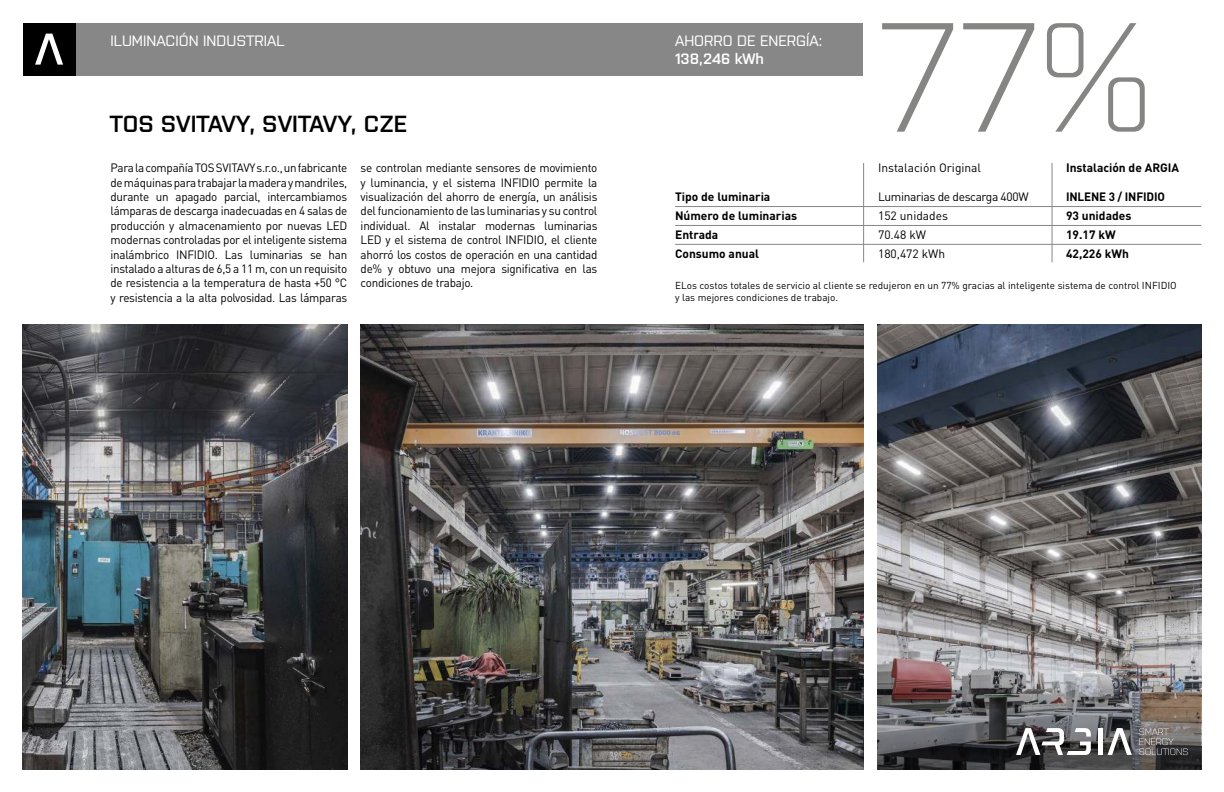
<style>
.page{position:relative;width:1224px;height:792px;background:#fff}
.page>*{position:absolute;margin:0;border:0;box-sizing:border-box;transform-origin:0 0}
.t1{font:300 155px "Purista";color:#858584}
.t2{font:600 23.3px "Purista";color:#000}
.t3{font:500 15px "Purista";color:#fff}
.t4{font:600 15px "Purista";color:#fff}
.t5{font:12px/14.4px "DIN Pro";letter-spacing:-.025em;color:#000;text-align:justify}
.t6{font:700 12px "DIN Pro";color:#000}
.t7{font:12px "DIN Pro";color:#000}
.t8{font:10px/12px "DIN Pro";color:#000}
</style>
<div class="page">
<div style="left:76px;top:23px;width:787px;height:53px;background:#878787"></div>
<div style="left:23px;top:23px;width:53px;height:53px;background:#000"></div>
<svg style="left:35px;top:34px;width:28px;height:31px"></svg>
<hr style="left:863px;top:163px;width:1px;height:99px;background:#878787">
<hr style="left:675px;top:206px;width:526px;height:1px;background:#878787">
<hr style="left:675px;top:225px;width:526px;height:1px;background:#878787">
<hr style="left:675px;top:244px;width:526px;height:1px;background:#878787">
<hr style="left:1052px;top:163px;width:1px;height:99px;background:#878787">
<img style="left:23px;top:324px;width:324px;height:445px">
<img style="left:361px;top:324px;width:503px;height:445px">
<img style="left:877px;top:324px;width:324px;height:340px">
<img style="left:877px;top:664px;width:324px;height:105px">
<div style="left:1098px;top:728px;width:5px;height:27px;background:#fff"></div>
<svg style="left:1108px;top:728px;width:24px;height:27px"></svg>
<svg style="left:1016px;top:728px;width:75px;height:27px"></svg>
<svg style="left:1139px;top:728px;width:49px;height:27px"></svg>
<p class="t3" style="left:111px;top:30px;width:176px">ILUMINACIÓN INDUSTRIAL</p>
<h2 class="t2" style="left:110px;top:107px;width:299px">TOS SVITAVY, SVITAVY, CZE</h2>
<p class="t5" style="left:111px;top:160px;width:238px">Para la compañía TOS SVITAVY s.r.o., un fabricante de máquinas para trabajar la madera y mandriles, durante un apagado parcial, intercambiamos lámparas de descarga inadecuadas en 4 salas de producción y almacenamiento por nuevas LED modernas controladas por el inteligente sistema inalámbrico INFIDIO. Las luminarias se han instalado a alturas de 6,5 a 11 m, con un requisito de resistencia a la temperatura de hasta +50 °C y resistencia a la alta polvosidad. Las lámparas</p>
<p class="t5" style="left:361px;top:160px;width:238px">se controlan mediante sensores de movimiento y luminancia, y el sistema INFIDIO permite la visualización del ahorro de energía, un análisis del funcionamiento de las luminarias y su control individual. Al instalar modernas luminarias LED y el sistema de control INFIDIO, el cliente ahorró los costos de operación en una cantidad de% y obtuvo una mejora significativa en las condiciones de trabajo.</p>
<p class="t3" style="left:675px;top:30px;width:149px">AHORRO DE ENERGÍA:</p>
<p class="t4" style="left:675px;top:47px;width:91px">138,246 kWh</p>
<h1 class="t1" style="left:877px;top:-34px;width:277px">77%</h1>
<p class="t7" style="left:878px;top:160px;width:105px">Instalación Original</p>
<p class="t6" style="left:1066px;top:160px;width:115px">Instalación de ARGIA</p>
<p class="t6" style="left:675px;top:188px;width:97px">Tipo de luminaria</p>
<p class="t5" style="left:878px;top:189px;width:152px">Luminarias de descarga 400W</p>
<p class="t6" style="left:1066px;top:188px;width:100px">INLENE 3 / INFIDIO</p>
<p class="t6" style="left:675px;top:207px;width:124px">Número de luminarias</p>
<p class="t7" style="left:878px;top:207px;width:72px">152 unidades</p>
<p class="t6" style="left:1066px;top:207px;width:67px">93 unidades</p>
<p class="t6" style="left:675px;top:226px;width:45px">Entrada</p>
<p class="t5" style="left:878px;top:227px;width:49px">70.48 kW</p>
<p class="t6" style="left:1066px;top:226px;width:51px">19.17 kW</p>
<p class="t6" style="left:675px;top:245px;width:85px">Consumo anual</p>
<p class="t7" style="left:878px;top:245px;width:69px">180,472 kWh</p>
<p class="t6" style="left:1066px;top:245px;width:64px">42,226 kWh</p>
<p class="t8" style="left:675px;top:279px;width:503px">ELos costos totales de servicio al cliente se redujeron en un 77% gracias al inteligente sistema de control INFIDIO y las mejores condiciones de trabajo.</p>
</div>
